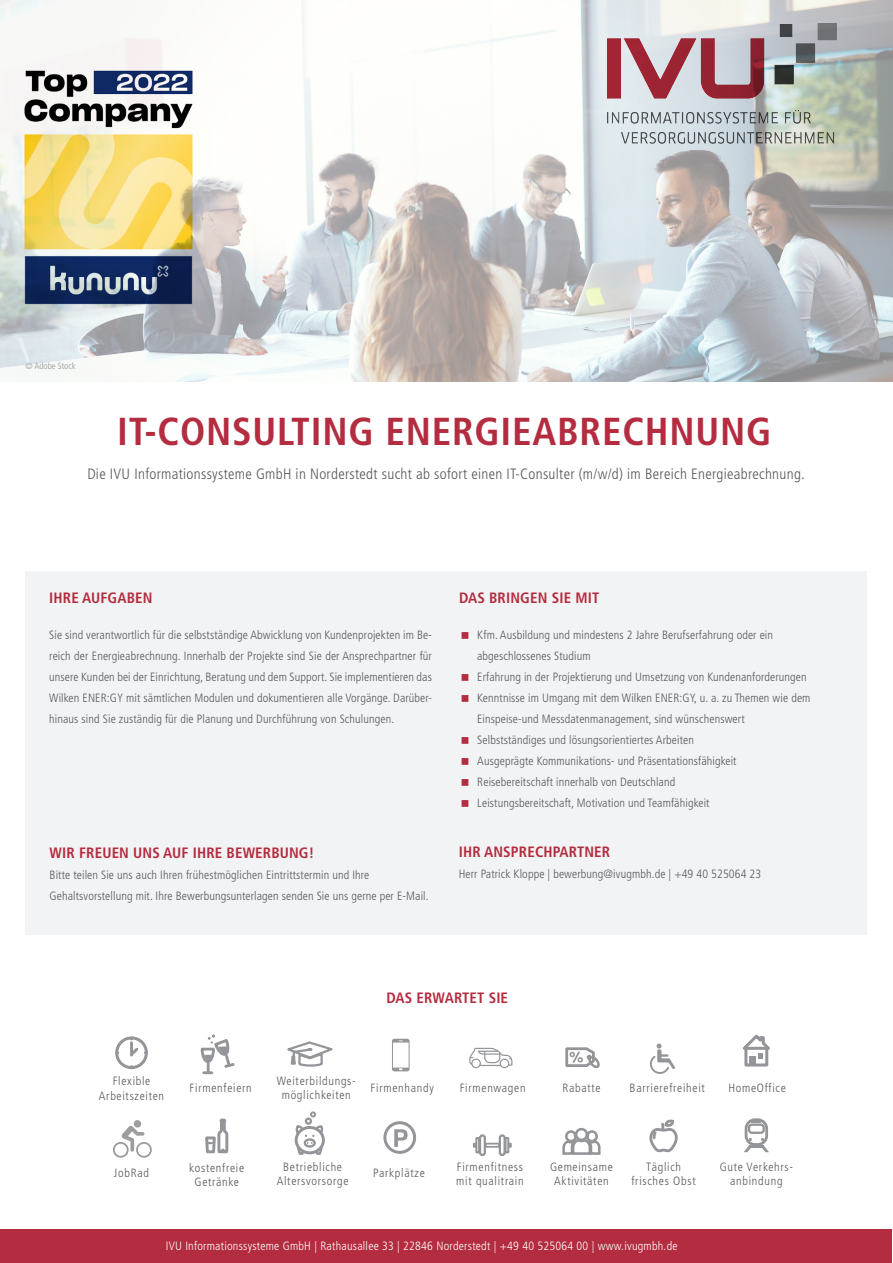
<style>
.page{position:relative;width:893px;height:1263px;background:#fff}
.page>*{position:absolute;margin:0;border:0;box-sizing:border-box;transform-origin:0 0}
.t1{font:700 condensed 39px "Frutiger LT Std";letter-spacing:.02em;color:#b42c3f}
.t2{font:300 condensed 15px "Frutiger LT Std";letter-spacing:.02em;color:#57585a}
.t3{font:700 condensed 15px "Frutiger LT Std";letter-spacing:.01em;color:#b42c3f}
.t4{font:300 condensed 12px/21px "Frutiger LT Std";letter-spacing:.01em;color:#57585a;text-align:justify}
.t5{font:300 condensed 12px "Frutiger LT Std";letter-spacing:.06em;color:#57585a}
.t6{font:300 condensed 12px "Frutiger LT Std";letter-spacing:.02em;color:#fff}
.t7{font:300 condensed 9px "Frutiger LT Std";color:#939598}
</style>
<div class="page">
<div style="left:1px;top:1229px;width:891px;height:33px;background:#b42c3f"></div>
<div style="left:26px;top:571px;width:841px;height:363px;background:#f2f3f4"></div>
<svg style="left:0;top:1px;width:893px;height:381px"></svg>
<img style="left:607px;top:23px;width:230px;height:120px">
<img style="left:15px;top:61px;width:188px;height:253px">
<svg style="left:742px;top:1035px;width:28px;height:32px"></svg>
<svg style="left:205px;top:1118px;width:24px;height:36px"></svg>
<div style="left:115px;top:1036px;width:33px;height:33px;border:3px solid #939598;border-radius:50%"></div>
<svg style="left:129px;top:1038px;width:17px;height:19px"></svg>
<svg style="left:200px;top:1034px;width:35px;height:40px"></svg>
<svg style="left:394px;top:1129px;width:14px;height:18px"></svg>
<div style="left:383px;top:1121px;width:33px;height:33px;border:3px solid #939598;border-radius:50%"></div>
<svg style="left:392px;top:1039px;width:18px;height:32px"></svg>
<svg style="left:565px;top:1047px;width:35px;height:22px"></svg>
<svg style="left:469px;top:1048px;width:43px;height:20px"></svg>
<div style="left:745px;top:1118px;width:23px;height:28px;border:3px solid #939598;border-radius:9px"></div>
<div style="left:748px;top:1123px;width:17px;height:11px;border:2px solid #939598;border-radius:3px"></div>
<svg style="left:744px;top:1138px;width:25px;height:14px"></svg>
<svg style="left:649px;top:1119px;width:29px;height:34px"></svg>
<div style="left:295px;top:1126px;width:30px;height:28px;border:3px solid #939598;border-radius:50%"></div>
<svg style="left:295px;top:1126px;width:29px;height:29px"></svg>
<div style="left:305px;top:1117px;width:7px;height:8px;border:2px solid #939598;border-radius:50%"></div>
<svg style="left:310px;top:1111px;width:6px;height:6px"></svg>
<svg style="left:650px;top:1043px;width:25px;height:31px"></svg>
<svg style="left:287px;top:1041px;width:46px;height:26px"></svg>
<div style="left:575px;top:1128px;width:13px;height:13px;border:3px solid #939598;border-radius:50%"></div>
<svg style="left:562px;top:1129px;width:39px;height:26px"></svg>
<div style="left:479px;top:1134px;width:7px;height:22px;border:2px solid #939598;border-radius:2px"></div>
<div style="left:499px;top:1134px;width:7px;height:22px;border:2px solid #939598;border-radius:2px"></div>
<svg style="left:472px;top:1136px;width:40px;height:18px"></svg>
<div style="left:134px;top:1120px;width:7px;height:7px;background:#9d9d9c;border-radius:50%"></div>
<svg style="left:113px;top:1125px;width:39px;height:33px"></svg>
<p class="t7" style="left:26px;top:361px;width:52px">© Adobe Stock</p>
<p class="t1" style="left:117px;top:408px;width:656px">IT-CONSULTING ENERGIEABRECHNUNG</p>
<p class="t2" style="left:87px;top:465px;width:719px">Die IVU Informationssysteme GmbH in Norderstedt sucht ab sofort einen IT-Consulter (m/w/d) im Bereich Energieabrechnung.</p>
<p class="t3" style="left:49px;top:589px;width:105px">IHRE AUFGABEN</p>
<p class="t4" style="left:49px;top:625px;width:384px">Sie sind verantwortlich für die selbstständige Abwicklung von Kundenprojekten im Be&shy;reich der Energieabrechnung. Innerhalb der Projekte sind Sie der Ansprechpartner für unsere Kunden bei der Einrichtung, Beratung und dem Support. Sie implementieren das Wilken ENER:GY mit sämtlichen Modulen und dokumentieren alle Vorgänge. Darüber&shy;hinaus sind Sie zuständig für die Planung und Durchführung von Schulungen.</p>
<p class="t3" style="left:50px;top:844px;width:266px">WIR FREUEN UNS AUF IHRE BEWERBUNG!</p>
<p class="t4" style="left:50px;top:865px;width:321px">Bitte teilen Sie uns auch Ihren frühestmöglichen Eintrittstermin und Ihre</p>
<p class="t4" style="left:50px;top:886px;width:381px">Gehaltsvorstellung mit. Ihre Bewerbungsunterlagen senden Sie uns gerne per E-Mail.</p>
<p class="t3" style="left:459px;top:589px;width:142px">DAS BRINGEN SIE MIT</p>
<p class="t4" style="left:477px;top:625px;width:297px">Kfm. Ausbildung und mindestens 2 Jahre Berufserfahrung oder ein</p>
<p class="t4" style="left:477px;top:646px;width:115px">abgeschlossenes Studium</p>
<p class="t4" style="left:477px;top:667px;width:331px">Erfahrung in der Projektierung und Umsetzung von Kundenanforderungen</p>
<p class="t4" style="left:477px;top:688px;width:335px">Kenntnisse im Umgang mit dem Wilken ENER:GY, u. a. zu Themen wie dem</p>
<p class="t4" style="left:477px;top:709px;width:269px">Einspeise-und Messdatenmanagement, sind wünschenswert</p>
<p class="t4" style="left:477px;top:730px;width:218px">Selbstständiges und lösungsorientiertes Arbeiten</p>
<p class="t4" style="left:477px;top:751px;width:261px">Ausgeprägte Kommunikations- und Präsentationsfähigkeit</p>
<p class="t4" style="left:477px;top:772px;width:199px">Reisebereitschaft innerhalb von Deutschland</p>
<p class="t4" style="left:477px;top:793px;width:234px">Leistungsbereitschaft, Motivation und Teamfähigkeit</p>
<p class="t3" style="left:459px;top:843px;width:153px">IHR ANSPRECHPARTNER</p>
<p class="t4" style="left:459px;top:864px;width:304px">Herr Patrick Kloppe | bewerbung@ivugmbh.de | +49 40 525064 23</p>
<p class="t3" style="left:386px;top:989px;width:123px">DAS ERWARTET SIE</p>
<p class="t5" style="left:113px;top:1074px;width:39px">Flexible</p>
<p class="t5" style="left:99px;top:1089px;width:67px">Arbeitszeiten</p>
<p class="t5" style="left:277px;top:1073px;width:80px">Weiterbildungs-</p>
<p class="t5" style="left:282px;top:1088px;width:71px">möglichkeiten</p>
<p class="t5" style="left:190px;top:1081px;width:64px">Firmenfeiern</p>
<p class="t5" style="left:371px;top:1081px;width:65px">Firmenhandy</p>
<p class="t5" style="left:460px;top:1081px;width:67px">Firmenwagen</p>
<p class="t5" style="left:562px;top:1081px;width:40px">Rabatte</p>
<p class="t5" style="left:630px;top:1081px;width:77px">Barrierefreiheit</p>
<p class="t5" style="left:728px;top:1081px;width:59px">HomeOffice</p>
<p class="t4" style="left:114px;top:1163px;width:37px">JobRad</p>
<p class="t5" style="left:189px;top:1161px;width:56px">kostenfreie</p>
<p class="t5" style="left:195px;top:1175px;width:46px">Getränke</p>
<p class="t5" style="left:283px;top:1160px;width:60px">Betriebliche</p>
<p class="t5" style="left:277px;top:1174px;width:73px">Altersvorsorge</p>
<p class="t5" style="left:373px;top:1166px;width:53px">Parkplätze</p>
<p class="t5" style="left:457px;top:1160px;width:68px">Firmenfitness</p>
<p class="t5" style="left:456px;top:1174px;width:69px">mit qualitrain</p>
<p class="t5" style="left:550px;top:1160px;width:64px">Gemeinsame</p>
<p class="t5" style="left:554px;top:1174px;width:56px">Aktivitäten</p>
<p class="t5" style="left:646px;top:1160px;width:36px">Täglich</p>
<p class="t5" style="left:631px;top:1174px;width:66px">frisches Obst</p>
<p class="t6" style="left:166px;top:1239px;width:513px">IVU Informationssysteme GmbH | Rathausallee 33 | 22846 Norderstedt | +49 40 525064 00 | www.ivugmbh.de</p>
<p class="t5" style="left:720px;top:1160px;width:75px">Gute Verkehrs-</p>
<p class="t5" style="left:730px;top:1174px;width:54px">anbindung</p>
</div>
